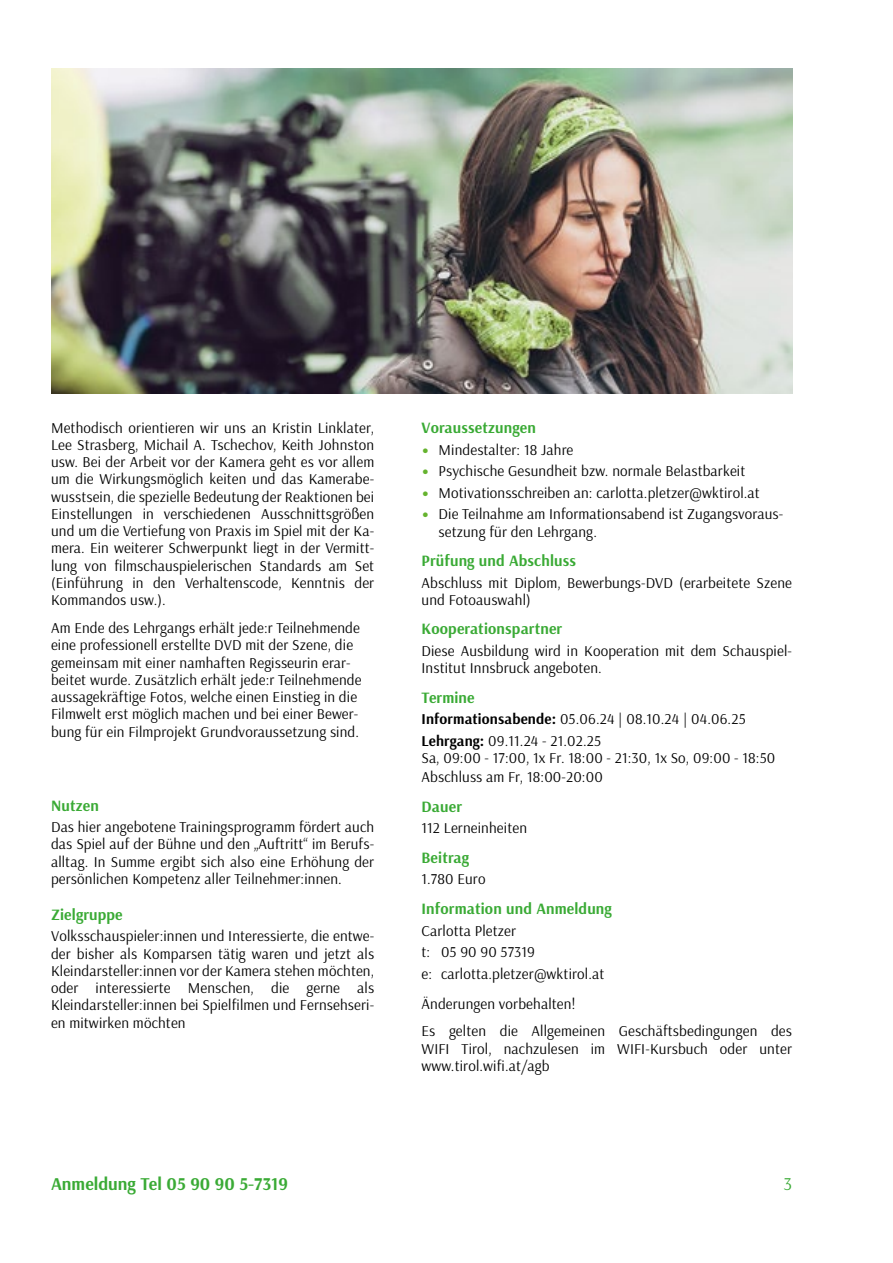
<style>
.page{position:relative;width:893px;height:1263px;background:#fff}
.page>*{position:absolute;margin:0;border:0;box-sizing:border-box;transform-origin:0 0}
.t1{font:700 18px "Arsenal";color:#3aaa35}
.t2{font:18px "Arsenal";color:#3aaa35}
.t3{font:700 15.75px "Arsenal";letter-spacing:.01em;color:#3aaa35}
.t4{font:15px/17.2px "Arsenal";letter-spacing:.01em;color:#000}
.s1{font-family:"Trebuchet MS";font-weight:700;color:#65b32e}
.s2{font-weight:700}
</style>
<div class="page">
<img style="left:51px;top:68px;width:741px;height:325px">
<p class="t4" style="left:51px;top:419px;width:325px;text-align:justify">Methodisch orientieren wir uns an Kristin Linklater, Lee Strasberg, Michail A. Tschechov, Keith Johnston usw. Bei der Arbeit vor der Kamera geht es vor allem um die Wirkungsmöglich keiten und das Kamerabe&shy;wusstsein, die spezielle Bedeutung der Reaktionen bei Einstellungen in verschiedenen Ausschnittsgrößen und um die Vertiefung von Praxis im Spiel mit der Ka&shy;mera. Ein weiterer Schwerpunkt liegt in der Vermitt&shy;lung von filmschauspielerischen Standards am Set (Einführung in den Verhaltenscode, Kenntnis der Kommandos usw.).</p>
<p class="t4" style="left:51px;top:619px;width:312px">Am Ende des Lehrgangs erhält jede:r Teilnehmende eine professionell erstellte DVD mit der Szene, die gemeinsam mit einer namhaften Regisseurin erar&shy;beitet wurde. Zusätzlich erhält jede:r Teilnehmende aussagekräftige Fotos, welche einen Einstieg in die Filmwelt erst möglich machen und bei einer Bewer&shy;bung für ein Filmprojekt Grundvoraussetzung sind.</p>
<p class="t3" style="left:51px;top:794px;width:49px">Nutzen</p>
<p class="t4" style="left:51px;top:818px;width:325px;text-align:justify">Das hier angebotene Trainingsprogramm fördert auch das Spiel auf der Bühne und den „Auftritt“ im Berufs&shy;alltag. In Summe ergibt sich also eine Erhöhung der persönlichen Kompetenz aller Teilnehmer:innen.</p>
<p class="t3" style="left:51px;top:903px;width:73px">Zielgruppe</p>
<p class="t4" style="left:51px;top:927px;width:325px;text-align:justify">Volksschauspieler:innen und Interessierte, die entwe&shy;der bisher als Komparsen tätig waren und jetzt als Kleindarsteller:innen vor der Kamera stehen möchten, oder interessierte Menschen, die gerne als Kleindarsteller:innen bei Spielfilmen und Fernsehseri&shy;en mitwirken möchten</p>
<p class="t3" style="left:421px;top:417px;width:116px">Voraussetzungen</p>
<p class="t4" style="left:421px;top:441px;width:153px"><span class="s1">•</span> Mindestalter: 18 Jahre</p>
<p class="t4" style="left:421px;top:462px;width:325px"><span class="s1">•</span> Psychische Gesundheit bzw. normale Belastbarkeit</p>
<p class="t4" style="left:421px;top:484px;width:340px"><span class="s1">•</span> Motivationsschreiben an: carlotta.pletzer@wktirol.at</p>
<p class="t4" style="left:438px;top:505px;width:346px;text-indent:-17px"><span class="s1">•</span> Die Teilnahme am Informationsabend ist Zugangsvoraus&shy;setzung für den Lehrgang.</p>
<p class="t3" style="left:421px;top:550px;width:156px">Prüfung und Abschluss</p>
<p class="t4" style="left:421px;top:574px;width:372px">Abschluss mit Diplom, Bewerbungs-DVD (erarbeitete Szene und Fotoauswahl)</p>
<p class="t3" style="left:421px;top:618px;width:142px">Kooperationspartner</p>
<p class="t4" style="left:421px;top:642px;width:372px">Diese Ausbildung wird in Kooperation mit dem Schauspiel-<br>Institut Innsbruck angeboten.</p>
<p class="t3" style="left:421px;top:686px;width:55px">Termine</p>
<p class="t4" style="left:421px;top:708px;width:326px;line-height:21.5px"><span class="s2">Informationsabende:</span> 05.06.24 | 08.10.24 | 04.06.25<br><span class="s2">Lehrgang:</span> 09.11.24 - 21.02.25</p>
<p class="t4" style="left:421px;top:748px;width:355px;line-height:19.4px">Sa, 09:00 - 17:00, 1x Fr. 18:00 - 21:30, 1x So, 09:00 - 18:50<br>Abschluss am Fr, 18:00-20:00</p>
<p class="t3" style="left:421px;top:795px;width:42px">Dauer</p>
<p class="t4" style="left:421px;top:819px;width:107px">112 Lerneinheiten</p>
<p class="t3" style="left:421px;top:846px;width:49px">Beitrag</p>
<p class="t4" style="left:421px;top:870px;width:66px">1.780 Euro</p>
<p class="t3" style="left:421px;top:897px;width:192px">Information und Anmeldung</p>
<p class="t4" style="left:421px;top:919px;width:184px;line-height:21.5px">Carlotta Pletzer<br>t: 05 90 90 57319<br>e: carlotta.pletzer@wktirol.at</p>
<p class="t4" style="left:421px;top:989px;width:372px;line-height:27.9px">Änderungen vorbehalten!<br>Es gelten die Allgemeinen Geschäftsbedingungen des</p>
<p class="t4" style="left:421px;top:1039px;width:372px">WIFI Tirol, nachzulesen im WIFI-Kursbuch oder unter www.tirol.wifi.at/agb</p>
<p class="t1" style="left:51px;top:1171px;width:238px">Anmeldung Tel 05 90 90 5-7319</p>
<p class="t2" style="left:783px;top:1172px;width:10px">3</p>
</div>
